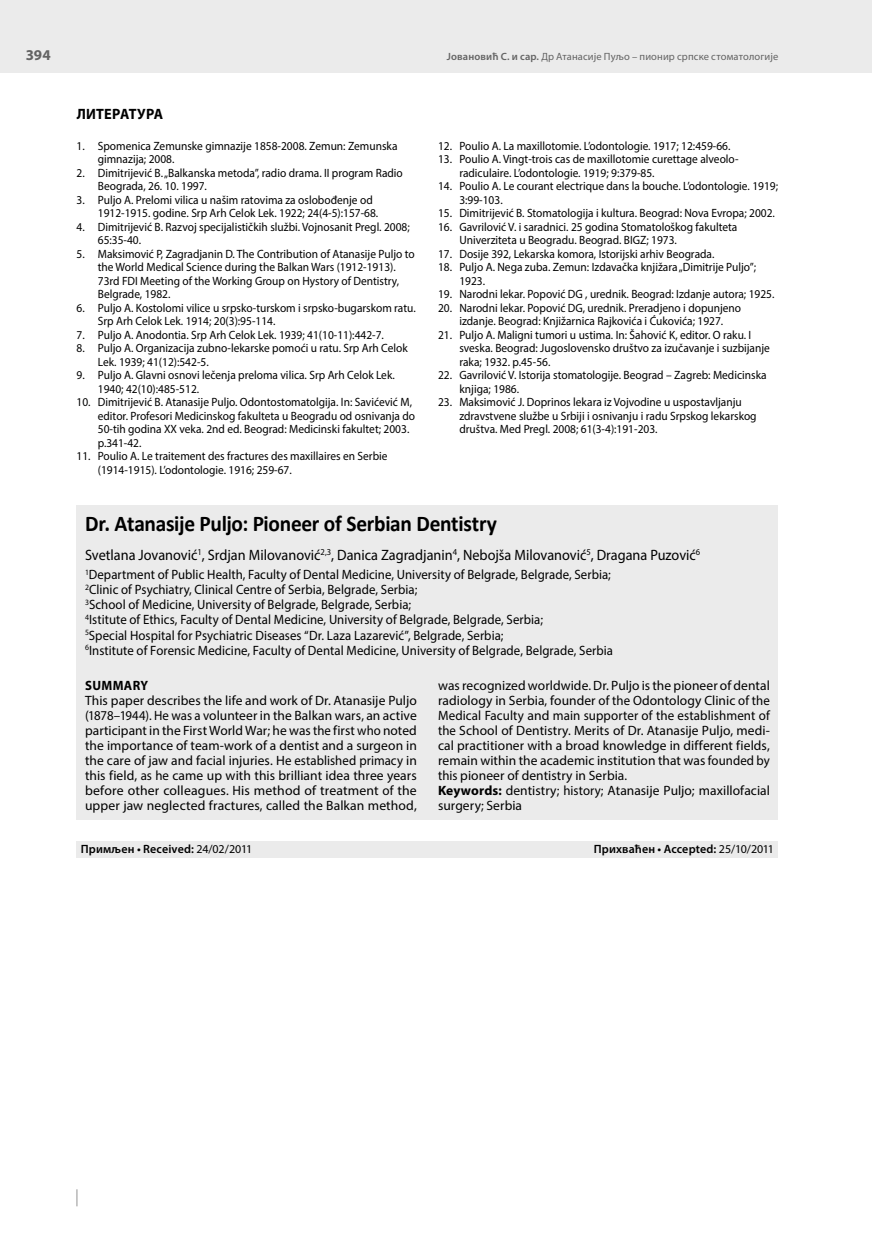
<style>
.page{position:relative;width:872px;height:1234px;background:#fff}
.page>*{position:absolute;margin:0;border:0;box-sizing:border-box;transform-origin:0 0}
.t1{font:700 22.5px "Calibri";letter-spacing:-.015em;color:#000;scale:.95 1}
.t2{font:15px "Myriad Pro";color:#000;scale:.95 1}
.t3{font:700 15px "Myriad Pro";letter-spacing:.015em;color:#000;scale:.95 1}
.t4{font:700 15px "Myriad Pro";color:#636363}
.t5{font:13.5px/15px "Myriad Pro";letter-spacing:.005em;color:#000;text-align:justify}
.t6{font:13.5px/15px "Myriad Pro";letter-spacing:.005em;color:#000;scale:.95 1}
.t7{font:700 13.5px "Myriad Pro";letter-spacing:.025em;color:#000;scale:.95 1}
.t8{font:12px/13.5px "Myriad Pro";color:#000;scale:.95 1}
.t9{font:600 12px "Myriad Pro";letter-spacing:.01em;color:#000}
.t10{font:10.5px "Myriad Pro";letter-spacing:.01em;color:#636363}
.s1{font-weight:600}
.s2{font-weight:700}
.s3{font-weight:400}
</style>
<div class="page">
<div style="left:0;top:0;width:872px;height:72px;background:#ebebeb"></div>
<svg style="left:77px;top:1189px;width:1px;height:16px"></svg>
<div style="left:77px;top:672px;width:701px;height:147px;background:#ebebeb"></div>
<div style="left:77px;top:505px;width:701px;height:167px;background:#ebebeb"></div>
<div style="left:77px;top:840px;width:701px;height:17px;background:#ebebeb"></div>
<p class="t4" style="left:26px;top:45px;width:26px">394</p>
<p class="t10" style="left:447px;top:50px;width:333px"><span class="s1">Јовановић С. и сар.</span> Др Атанасије Пуљо – пионир српске стоматологије</p>
<p class="t3" style="left:77px;top:104px;width:93px">ЛИТЕРАТУРА</p>
<p class="t8" style="left:98px;top:139px;width:317px;text-indent:-21px">1. Spomenica Zemunske gimnazije 1858-2008. Zemun: Zemunska gimnazija; 2008.</p>
<p class="t8" style="left:98px;top:166px;width:322px;text-indent:-21px">2. Dimitrijević B. „Balkanska metoda”, radio drama. II program Radio<br>Beograda, 26. 10. 1997.</p>
<p class="t8" style="left:98px;top:193px;width:297px;text-indent:-21px">3. Puljo A. Prelomi vilica u našim ratovima za oslobođenje od<br>1912-1915. godine. Srp Arh Celok Lek. 1922; 24(4-5):157-68.</p>
<p class="t8" style="left:98px;top:220px;width:330px;text-indent:-21px">4. Dimitrijević B. Razvoj specijalističkih službi. Vojnosanit Pregl. 2008;<br>65:35-40.</p>
<p class="t8" style="left:98px;top:247px;width:335px;text-indent:-21px">5. Maksimović P, Zagradjanin D. The Contribution of Atanasije Puljo to the World Medical Science during the Balkan Wars (1912-1913).<br>73rd FDI Meeting of the Working Group on Hystory of Dentistry, Belgrade, 1982.</p>
<p class="t8" style="left:98px;top:301px;width:336px;text-indent:-21px">6. Puljo A. Kostolomi vilice u srpsko-turskom i srpsko-bugarskom ratu.<br>Srp Arh Celok Lek. 1914; 20(3):95-114.</p>
<p class="t8" style="left:77px;top:328px;width:325px">7. Puljo A. Anodontia. Srp Arh Celok Lek. 1939; 41(10-11):442-7.</p>
<p class="t8" style="left:98px;top:341px;width:328px;text-indent:-21px">8. Puljo A. Organizacija zubno-lekarske pomoći u ratu. Srp Arh Celok<br>Lek. 1939; 41(12):542-5.</p>
<p class="t8" style="left:98px;top:368px;width:314px;text-indent:-21px">9. Puljo A. Glavni osnovi lečenja preloma vilica. Srp Arh Celok Lek.<br>1940; 42(10):485-512.</p>
<p class="t8" style="left:98px;top:395px;width:335px;text-indent:-21px">10. Dimitrijević B. Atanasije Puljo. Odontostomatolgija. In: Savićević M, editor. Profesori Medicinskog fakulteta u Beogradu od osnivanja do 50-tih godina XX veka. 2nd ed. Beograd: Medicinski fakultet; 2003. p.341-42.</p>
<p class="t8" style="left:98px;top:449px;width:306px;text-indent:-21px">11. Poulio A. Le traitement des fractures des maxillaires en Serbie (1914-1915). L’odontologie. 1916; 259-67.</p>
<p class="t8" style="left:438px;top:139px;width:309px">12. Poulio A. La maxillotomie. L’odontologie. 1917; 12:459-66.</p>
<p class="t8" style="left:459px;top:152px;width:295px;text-indent:-21px">13. Poulio A. Vingt-trois cas de maxillotomie curettage alveolo&shy;radiculaire. L’odontologie. 1919; 9:379-85.</p>
<p class="t8" style="left:459px;top:179px;width:337px;text-indent:-21px">14. Poulio A. Le courant electrique dans la bouche. L’odontologie. 1919;<br>3:99-103.</p>
<p class="t8" style="left:438px;top:206px;width:356px">15. Dimitrijević B. Stomatologija i kultura. Beograd: Nova Evropa; 2002.</p>
<p class="t8" style="left:459px;top:220px;width:294px;text-indent:-21px">16. Gavrilović V. i saradnici. 25 godina Stomatološkog fakulteta<br>Univerziteta u Beogradu. Beograd. BIGZ; 1973.</p>
<p class="t8" style="left:438px;top:247px;width:292px">17. Dosije 392, Lekarska komora, Istorijski arhiv Beograda.</p>
<p class="t8" style="left:459px;top:260px;width:314px;text-indent:-21px">18. Puljo A. Nega zuba. Zemun: Izdavačka knjižara „Dimitrije Puljo”;<br>1923.</p>
<p class="t8" style="left:438px;top:287px;width:355px">19. Narodni lekar. Popović DG , urednik. Beograd: Izdanje autora; 1925.</p>
<p class="t8" style="left:438px;top:301px;width:320px;text-align:center">20. Narodni lekar. Popović DG, urednik. Preradjeno i dopunjeno izdanje. Beograd: Knjižarnica Rajkovića i Ćukovića; 1927.</p>
<p class="t8" style="left:459px;top:328px;width:328px;text-indent:-21px">21. Puljo A. Maligni tumori u ustima. In: Šahović K, editor. O raku. I sveska. Beograd: Jugoslovensko društvo za izučavanje i suzbijanje raka; 1932. p.45-56.</p>
<p class="t8" style="left:459px;top:368px;width:325px;text-indent:-21px">22. Gavrilović V. Istorija stomatologije. Beograd – Zagreb: Medicinska knjiga; 1986.</p>
<p class="t8" style="left:459px;top:395px;width:314px;text-indent:-21px">23. Maksimović J. Doprinos lekara iz Vojvodine u uspostavljanju zdravstvene službe u Srbiji i osnivanju i radu Srpskog lekarskog društva. Med Pregl. 2008; 61(3-4):191-203.</p>
<h1 class="t1" style="left:85px;top:509px;width:435px">Dr. Atanasije Puljo: Pioneer of Serbian Dentistry</h1>
<p class="t2" style="left:85px;top:545px;width:649px">Svetlana Jovanović<sup>1</sup>, Srdjan Milovanović<sup>2,3</sup>, Danica Zagradjanin<sup>4</sup>, Nebojša Milovanović<sup>5</sup>, Dragana Puzović<sup>6</sup></p>
<p class="t6" style="left:85px;top:567px;width:557px"><sup>1</sup>Department of Public Health, Faculty of Dental Medicine, University of Belgrade, Belgrade, Serbia; <sup>2</sup>Clinic of Psychiatry, Clinical Centre of Serbia, Belgrade, Serbia;<br><sup>3</sup>School of Medicine, University of Belgrade, Belgrade, Serbia;<br><sup>4</sup>Istitute of Ethics, Faculty of Dental Medicine, University of Belgrade, Belgrade, Serbia;<br><sup>5</sup>Special Hospital for Psychiatric Diseases “Dr. Laza Lazarević”, Belgrade, Serbia;<br><sup>6</sup>Institute of Forensic Medicine, Faculty of Dental Medicine, University of Belgrade, Belgrade, Serbia</p>
<p class="t7" style="left:85px;top:676px;width:68px">SUMMARY</p>
<p class="t5" style="left:85px;top:692px;width:333px">This paper describes the life and work of Dr. Atanasije Puljo (1878–1944). He was a volunteer in the Balkan wars, an active participantin the First World War; he was the first who noted the importance of team-work of a dentist and a surgeon in the care of jaw and facial injuries. He established primacy in this field, as he came up with this brilliant idea three years before other colleagues. His method of treatment of the upper jaw neglected fractures, called the Balkan method,</p>
<p class="t5" style="left:438px;top:677px;width:333px;text-align:left">was recognized worldwide. Dr. Puljo is the pioneer of dental radiology in Serbia, founder of the Odontology Clinic of the Medical Faculty and main supporter of the establishment of the School of Dentistry. Merits of Dr. Atanasije Puljo, medi&shy;cal practitioner with a broad knowledge in different fields, remain within the academic institution that was founded by this pioneer of dentistry in Serbia.<br><span class="s2">Keywords:</span> dentistry; history; Atanasije Puljo; maxillofacial surgery; Serbia</p>
<p class="t9" style="left:81px;top:841px;width:173px">Примљен • Received: <span class="s3">24/02/2011</span></p>
<p class="t9" style="left:594px;top:841px;width:182px">Прихваћен • Accepted: <span class="s3">25/10/2011</span></p>
</div>
